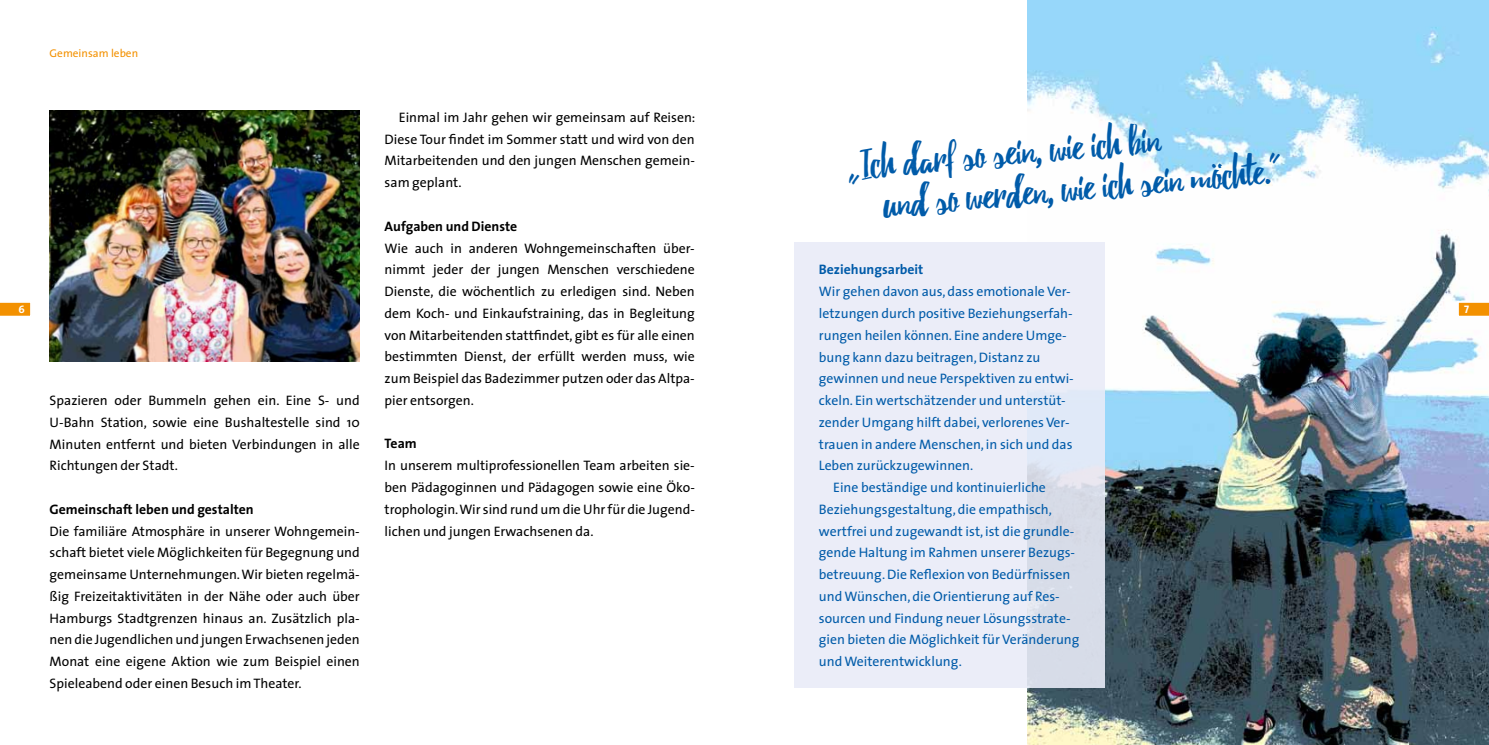
<style>
.page{position:relative;width:1489px;height:745px;background:#fff}
.page>*{position:absolute;margin:0;border:0;box-sizing:border-box;transform-origin:0 0}
.t1{font:41.25px/41.2px "Beacon";color:#005ba9}
.t2{font:13.75px/21.8px "The Sans";color:#000;text-align:justify}
.t3{font:13.75px "The Sans";color:#005ba9}
.t4{font:700 13.75px "The Sans";color:#000}
.t5{font:700 13.75px "The Sans";color:#005ba9}
.t6{font:11.25px "The Sans";color:#f39100}
.t7{font:11px "The Sans Bold Caps";color:#fff}
</style>
<div class="page">
<img style="left:1027px;top:0;width:461px;height:744px">
<div style="left:794px;top:242px;width:310px;height:445px;background:#e9ecf8"></div>
<img style="left:50px;top:110px;width:310px;height:251px">
<svg style="left:1455px;top:300px;width:33px;height:18px"></svg>
<svg style="left:0;top:302px;width:31px;height:14px"></svg>
<p class="t6" style="left:50px;top:44px;width:90px">Gemeinsam leben</p>
<p class="t2" style="left:384px;top:106px;width:312px;text-indent:14px">Einmal im Jahr gehen wir gemeinsam auf Reisen:<br>Diese Tour findet im Sommer statt und wird von den Mitarbeitenden und den jungen Menschen gemein&shy;sam geplant.</p>
<p class="t4" style="left:384px;top:214px;width:134px">Aufgaben und Dienste</p>
<p class="t2" style="left:384px;top:236px;width:312px">Wie auch in anderen Wohngemeinschaften über&shy;nimmt jeder der jungen Menschen verschiedene Dienste, die wöchentlich zu erledigen sind. Neben dem Koch- und Einkaufstraining, das in Begleitung von Mitarbeitenden stattfindet, gibt es für alle einen bestimmten Dienst, der erfüllt werden muss, wie zum Beispiel das Badezimmer putzen oder das Altpa&shy;pier entsorgen.</p>
<p class="t4" style="left:384px;top:432px;width:34px">Team</p>
<p class="t2" style="left:384px;top:454px;width:312px">In unserem multiprofessionellen Team arbeiten sie&shy;ben Pädagoginnen und Pädagogen sowie eine Öko&shy;trophologin. Wir sind rund um die Uhr für die Jugend&shy;lichen und jungen Erwachsenen da.</p>
<h1 class="t1" style="left:877px;top:145px;width:399px;text-indent:-18px;rotate:-5deg">Ich darf so sein, wie ich bin<br>und so werden, wie ich sein möchte."</h1>
<p class="t5" style="left:819px;top:258px;width:106px">Beziehungsarbeit</p>
<p class="t3" style="left:819px;top:280px;width:253px">Wir gehen davon aus, dass emotionale Ver-</p>
<p class="t3" style="left:819px;top:302px;width:255px">letzungen durch positive Beziehungserfah-</p>
<p class="t3" style="left:819px;top:323px;width:249px">rungen heilen können. Eine andere Umge-</p>
<p class="t3" style="left:819px;top:345px;width:223px">bung kann dazu beitragen, Distanz zu</p>
<p class="t3" style="left:819px;top:367px;width:256px">gewinnen und neue Perspektiven zu entwi-</p>
<p class="t3" style="left:819px;top:388px;width:248px">ckeln. Ein wertschätzender und unterstüt-</p>
<p class="t3" style="left:819px;top:410px;width:252px">zender Umgang hilft dabei, verlorenes Ver-</p>
<p class="t3" style="left:819px;top:432px;width:255px">trauen in andere Menschen, in sich und das</p>
<p class="t3" style="left:819px;top:454px;width:156px">Leben zurückzugewinnen.</p>
<p class="t3" style="left:833px;top:475px;width:214px">Eine beständige und kontinuierliche</p>
<p class="t3" style="left:819px;top:497px;width:234px">Beziehungsgestaltung, die empathisch,</p>
<p class="t3" style="left:819px;top:519px;width:257px">wertfrei und zugewandt ist, ist die grundle-</p>
<p class="t3" style="left:819px;top:541px;width:258px">gende Haltung im Rahmen unserer Bezugs-</p>
<p class="t3" style="left:819px;top:562px;width:253px">betreuung. Die Reflexion von Bedürfnissen</p>
<p class="t3" style="left:819px;top:584px;width:242px">und Wünschen, die Orientierung auf Res-</p>
<p class="t3" style="left:819px;top:606px;width:253px">sourcen und Findung neuer Lösungsstrate-</p>
<p class="t3" style="left:819px;top:628px;width:262px">gien bieten die Möglichkeit für Veränderung</p>
<p class="t3" style="left:819px;top:649px;width:144px">und Weiterentwicklung.</p>
<p class="t7" style="left:18px;top:300px;width:8px">6</p>
<p class="t7" style="left:1463px;top:300px;width:7px">7</p>
<p class="t2" style="left:50px;top:389px;width:312px">Spazieren oder Bummeln gehen ein. Eine S- und U-Bahn Station, sowie eine Bushaltestelle sind 10<br>Minuten entfernt und bieten Verbindungen in alle Richtungen der Stadt.</p>
<p class="t4" style="left:50px;top:497px;width:206px">Gemeinschaft leben und gestalten</p>
<p class="t2" style="left:50px;top:519px;width:312px">Die familiäre Atmosphäre in unserer Wohngemein&shy;schaft bietet viele Möglichkeiten für Begegnung und gemeinsame Unternehmungen. Wir bieten regelmä&shy;ßig Freizeitaktivitäten in der Nähe oder auch über Hamburgs Stadtgrenzen hinaus an. Zusätzlich pla&shy;nen die Jugendlichen und jungen Erwachsenen jeden Monat eine eigene Aktion wie zum Beispiel einen Spieleabend oder einen Besuch im Theater.</p>
</div>
